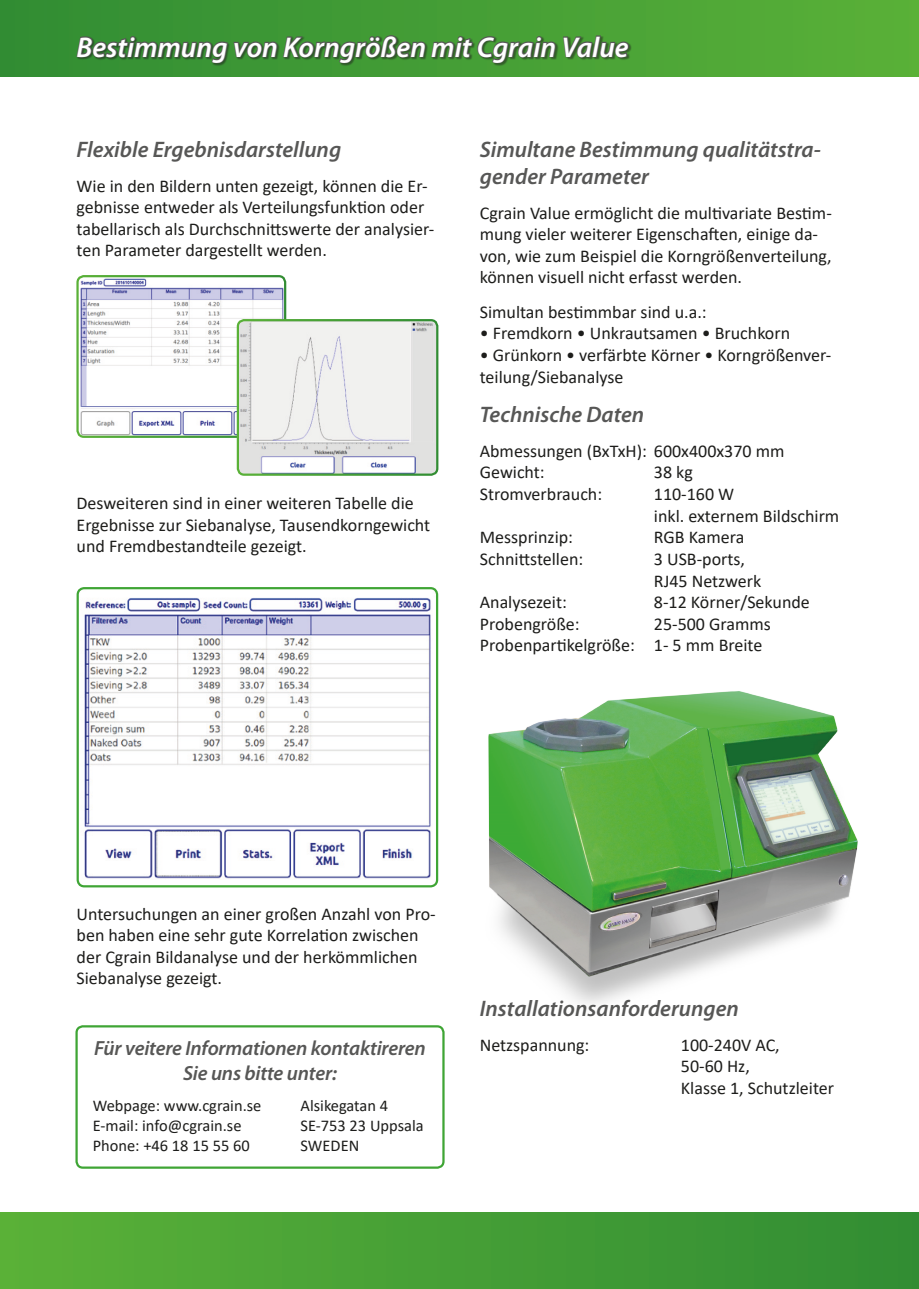
<style>
.page{position:relative;width:919px;height:1289px;background:#fff}
.page>*{position:absolute;margin:0;border:0;box-sizing:border-box;transform-origin:0 0}
.t1{font:italic 600 28.65px "Myriad Pro";color:#fff}
.t2{font:italic 600 22.5px/27px "Myriad Pro";color:#575756}
.t3{font:italic 600 20.55px/24.6px "Myriad Pro";letter-spacing:-.01em;color:#575756;text-align:center}
.t4{font:18px/21.6px "Calibri";color:#1d1d1b}
.t5{font:16.35px "Calibri";color:#1d1d1b}
</style>
<div class="page">
<div style="left:0;top:0;width:918px;height:77px;background:linear-gradient(to right,#318c33,#59b038)"></div>
<div style="left:77px;top:36px;width:554px;height:30px;background:#1d1d1b;opacity:.5"></div>
<svg style="left:75px;top:34px;width:481px;height:30px;background:#41793a"></svg>
<svg style="left:562px;top:35px;width:67px;height:42px;background:#49883a"></svg>
<img style="left:80px;top:590px;width:355px;height:294px">
<div style="left:77px;top:587px;width:361px;height:300px;border:2px solid #3fa535;border-radius:7px"></div>
<img style="left:488px;top:691px;width:370px;height:314px">
<div style="left:75px;top:1025px;width:369px;height:143px;border:2px solid #3fa535;border-radius:6px"></div>
<div style="left:0;top:1212px;width:918px;height:76px;background:linear-gradient(to right,#5ab138,#318d34)"></div>
<img style="left:79px;top:278px;width:204px;height:157px">
<div style="left:76px;top:275px;width:210px;height:163px;border:2px solid #fff;border-radius:6px"></div>
<img style="left:240px;top:322px;width:195px;height:151px">
<div style="left:237px;top:319px;width:201px;height:157px;border:2px solid #fff;border-radius:6px"></div>
<h1 class="t1" style="left:77px;top:29px;width:553px">Bestimmung von Korngrößen mit Cgrain Value</h1>
<p class="t2" style="left:77px;top:136px;width:266px">Flexible Ergebnisdarstellung</p>
<p class="t4" style="left:77px;top:174px;width:359px">Wie in den Bildern unten gezeigt, können die Er&shy;gebnisse entweder als Verteilungsfunktion oder tabellarisch als Durchschnittswerte der analysier&shy;ten Parameter dargestellt werden.</p>
<p class="t4" style="left:77px;top:492px;width:355px">Desweiteren sind in einer weiteren Tabelle die<br>Ergebnisse zur Siebanalyse, Tausendkorngewicht und Fremdbestandteile gezeigt.</p>
<p class="t2" style="left:479px;top:136px;width:342px">Simultane Bestimmung qualitätstra&shy;gender Parameter</p>
<p class="t4" style="left:479px;top:201px;width:353px">Cgrain Value ermöglicht die multivariate Bestim&shy;mung vieler weiterer Eigenschaften, einige da&shy;von, wie zum Beispiel die Korngrößenverteilung, können visuell nicht erfasst werden.</p>
<p class="t4" style="left:479px;top:300px;width:228px">Simultan bestimmbar sind u.a.:</p>
<p class="t4" style="left:479px;top:322px;width:312px">• Fremdkorn • Unkrautsamen • Bruchkorn</p>
<p class="t4" style="left:479px;top:344px;width:353px">• Grünkorn • verfärbte Körner • Korngrößenver&shy;teilung/Siebanalyse</p>
<p class="t2" style="left:479px;top:401px;width:166px">Technische Daten</p>
<p class="t4" style="left:479px;top:439px;width:306px">Abmessungen (BxTxH): 600x400x370 mm<br>Gewicht:</p>
<p class="t4" style="left:653px;top:461px;width:40px">38 kg</p>
<p class="t4" style="left:479px;top:483px;width:124px">Stromverbrauch:</p>
<p class="t4" style="left:653px;top:483px;width:187px">110-160 W<br>inkl. externem Bildschirm</p>
<p class="t4" style="left:479px;top:526px;width:95px">Messprinzip:</p>
<p class="t4" style="left:654px;top:526px;width:92px">RGB Kamera</p>
<p class="t4" style="left:479px;top:547px;width:105px">Schnittstellen:</p>
<p class="t4" style="left:654px;top:547px;width:109px">3 USB-ports,<br>RJ45 Netzwerk</p>
<p class="t4" style="left:479px;top:591px;width:89px">Analysezeit:</p>
<p class="t4" style="left:654px;top:591px;width:157px">8-12 Körner/Sekunde</p>
<p class="t4" style="left:480px;top:612px;width:101px">Probengröße:</p>
<p class="t4" style="left:480px;top:612px;width:292px;text-indent:174px">25-500 Gramms<br>Probenpartikelgröße: 1- 5 mm Breite</p>
<p class="t4" style="left:77px;top:902px;width:361px">Untersuchungen an einer großen Anzahl von Pro&shy;ben haben eine sehr gute Korrelation zwischen der Cgrain Bildanalyse und der herkömmlichen Siebanalyse gezeigt.</p>
<p class="t3" style="left:94px;top:1035px;width:333px">Für veitere Informationen kontaktireren<br>Sie uns bitte unter:</p>
<p class="t5" style="left:93px;top:1094px;width:170px">Webpage: www.cgrain.se</p>
<p class="t5" style="left:300px;top:1094px;width:89px">Alsikegatan 4</p>
<p class="t5" style="left:93px;top:1114px;width:150px">E-mail: info@cgrain.se</p>
<p class="t5" style="left:300px;top:1114px;width:124px">SE-753 23 Uppsala</p>
<p class="t5" style="left:93px;top:1133px;width:158px">Phone: +46 18 15 55 60</p>
<p class="t5" style="left:300px;top:1133px;width:60px">SWEDEN</p>
<p class="t2" style="left:479px;top:994px;width:260px">Installationsanforderungen</p>
<p class="t4" style="left:479px;top:1033px;width:111px">Netzspannung:</p>
<p class="t4" style="left:680px;top:1033px;width:155px">100-240V AC,<br>50-60 Hz,<br>Klasse 1, Schutzleiter</p>
</div>
